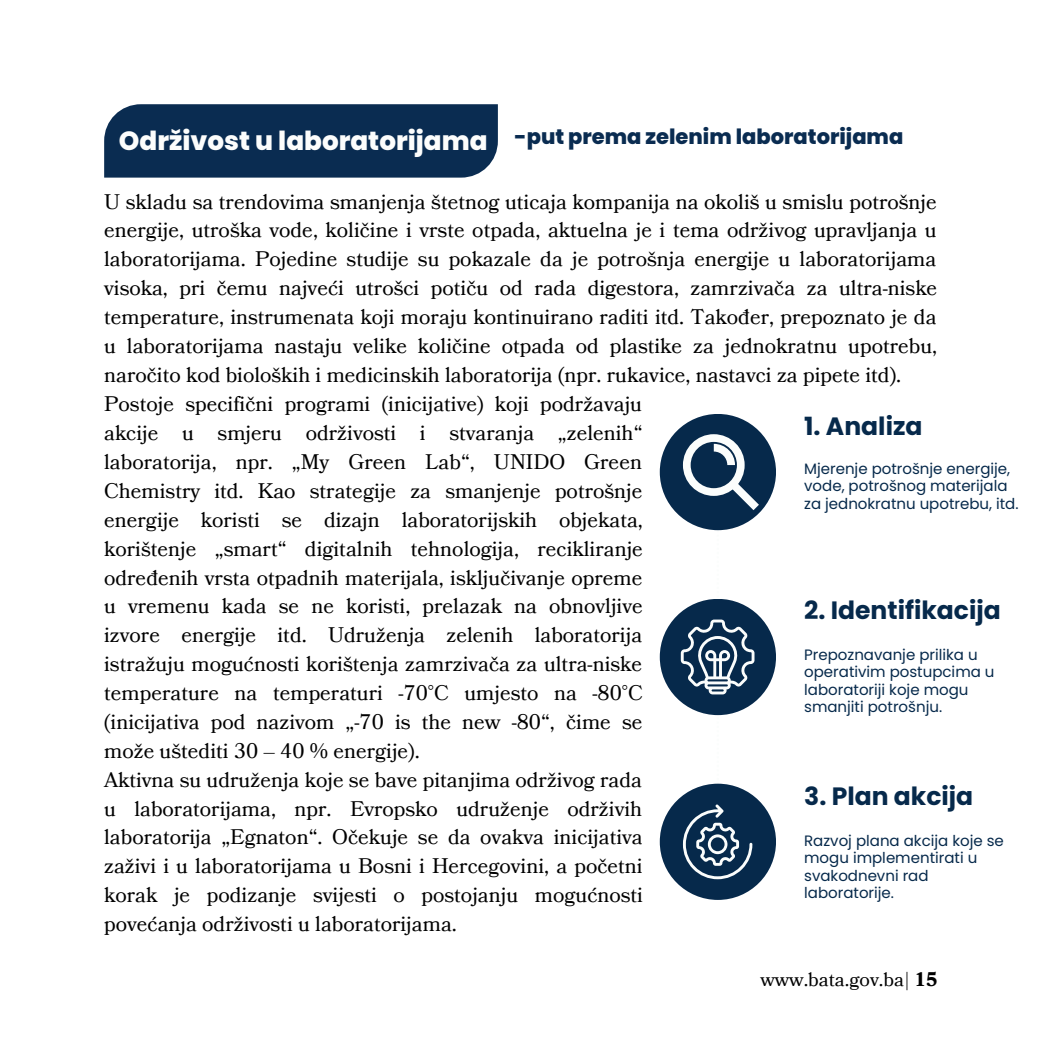
<style>
.page{position:relative;width:1042px;height:1043px;background:#fff}
.page>*{position:absolute;margin:0;border:0;box-sizing:border-box;transform-origin:0 0}
.t1{font:800 26.25px "Poppins";color:#fcfdfc}
.t2{font:700 25.03px "Poppins";color:#06294b}
.t3{font:21px/28.9px "Bookmania";color:#000;text-align:justify}
.t4{font:800 21px "Poppins";color:#0a2c51}
.t5{font:19.25px "Bookmania";color:#000}
.t6{font:15.05px/17.3px "Poppins";color:#06294b}
.s1{font-weight:700}
</style>
<div class="page">
<div style="left:104px;top:104px;width:394px;height:73px;background:#0a2c51"></div>
<div style="left:659px;top:414px;width:116px;height:116px;background:#06294b;border-radius:50%"></div>
<div style="left:659px;top:598px;width:116px;height:117px;background:#06294b;border-radius:50%"></div>
<div style="left:659px;top:783px;width:116px;height:116px;background:#06294b;border-radius:50%"></div>
<svg style="left:680px;top:530px;width:74px;height:349px"></svg>
<svg style="left:683px;top:434px;width:75px;height:76px"></svg>
<p class="t1" style="left:119px;top:123px;width:370px">Održivost u laboratorijama</p>
<p class="t4" style="left:514px;top:122px;width:390px">-put prema zelenim laboratorijama</p>
<p class="t3" style="left:104px;top:188px;width:834px">U skladu sa trendovima smanjenja štetnog uticaja kompanija na okoliš u smislu potrošnje energije, utroška vode, količine i vrste otpada, aktuelna je i tema održivog upravljanja u laboratorijama. Pojedine studije su pokazale da je potrošnja energije u laboratorijama visoka, pri čemu najveći utrošci potiču od rada digestora, zamrzivača za ultra-niske temperature, instrumenata koji moraju kontinuirano raditi itd. Također, prepoznato je da u laboratorijama nastaju velike količine otpada od plastike za jednokratnu upotrebu, naročito kod bioloških i medicinskih laboratorija (npr. rukavice, nastavci za pipete itd).</p>
<p class="t3" style="left:104px;top:390px;width:540px">Postoje specifični programi (inicijative) koji podržavaju akcije u smjeru održivosti i stvaranja „zelenih“ laboratorija, npr. „My Green Lab“, UNIDO Green Chemistry itd. Kao strategije za smanjenje potrošnje energije koristi se dizajn laboratorijskih objekata, korištenje „smart“ digitalnih tehnologija, recikliranje određenih vrsta otpadnih materijala, isključivanje opreme u vremenu kada se ne koristi, prelazak na obnovljive izvore energije itd. Udruženja zelenih laboratorija istražuju mogućnosti korištenja zamrzivača za ultra-niske temperature na temperaturi -70°C umjesto na -80°C (inicijativa pod nazivom „-70 is the new -80“, čime se može uštediti 30 – 40 % energije).</p>
<p class="t3" style="left:104px;top:765px;width:540px">Aktivna su udruženja koje se bave pitanjima održivog rada u laboratorijama, npr. Evropsko udruženje održivih laboratorija „Egnaton“. Očekuje se da ovakva inicijativa zaživi i u laboratorijama u Bosni i Hercegovini, a početni korak je podizanje svijesti o postojanju mogućnosti povećanja održivosti u laboratorijama.</p>
<p class="t2" style="left:804px;top:408px;width:120px">1. Analiza</p>
<p class="t6" style="left:804px;top:460px;width:216px">Mjerenje potrošnje energije, vode, potrošnog materijala za jednokratnu upotrebu, itd.</p>
<p class="t2" style="left:804px;top:592px;width:198px">2. Identifikacija</p>
<p class="t6" style="left:804px;top:645px;width:192px">Prepoznavanje prilika u operativim postupcima u laboratoriji koje mogu smanjiti potrošnju.</p>
<p class="t2" style="left:804px;top:778px;width:170px">3. Plan akcija</p>
<p class="t6" style="left:804px;top:831px;width:201px">Razvoj plana akcija koje se mogu implementirati u svakodnevni rad laboratorije.</p>
<p class="t5" style="left:760px;top:965px;width:178px">www.bata.gov.ba| <span class="s1">15</span></p>
</div>
